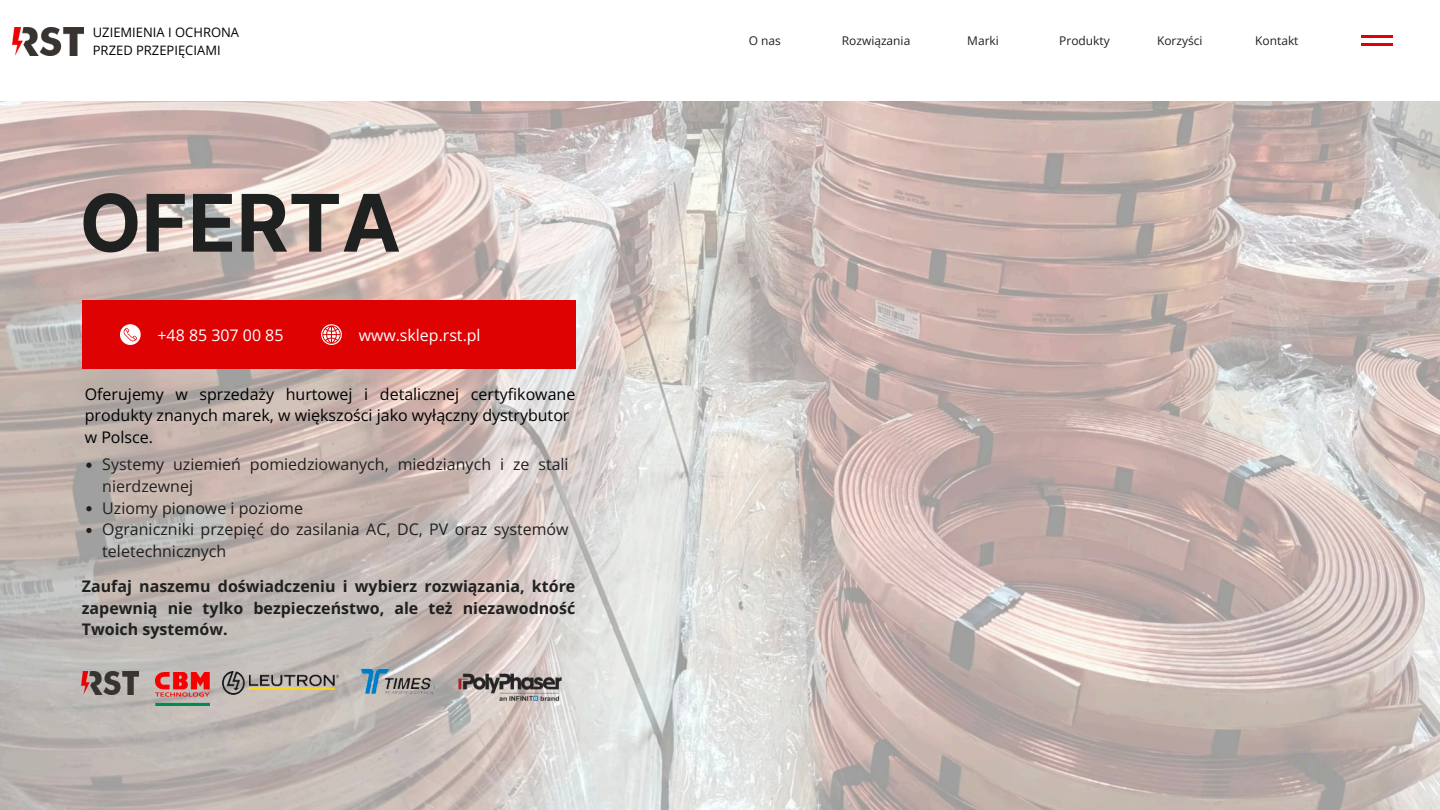
<style>
.page{position:relative;width:1440px;height:810px;background:#fff}
.page>*{position:absolute;margin:0;border:0;box-sizing:border-box;transform-origin:0 0}
.t1{font:700 79.4px "Inter";color:#1f2020}
.t2{font:16px/21.8px "Open Sans";color:#1f2020}
.t3{font:700 16px/21.8px "Open Sans";color:#1f2020;text-align:justify}
.t4{font:16px/21.8px "Open Sans";color:#000}
.t5{font:16px "Open Sans";color:#fff}
.t6{font:13px/18px "Open Sans";color:#000}
.t7{font:12px "Open Sans";color:#1f2020}
</style>
<div class="page">
<img style="left:0;top:101px;width:1440px;height:709px">
<hr style="left:1362px;top:36px;width:31px;height:2px;background:#df0202">
<hr style="left:1362px;top:43px;width:31px;height:2px;background:#df0202">
<div style="left:82px;top:300px;width:493px;height:69px;background:#df0202"></div>
<svg style="left:120px;top:324px;width:21px;height:21px"></svg>
<svg style="left:321px;top:324px;width:21px;height:21px"></svg>
<img style="left:13px;top:28px;width:70px;height:28px">
<img style="left:155px;top:672px;width:55px;height:34px">
<img style="left:223px;top:672px;width:115px;height:22px">
<img style="left:359px;top:669px;width:75px;height:25px">
<img style="left:447px;top:672px;width:127px;height:32px">
<img style="left:82px;top:672px;width:57px;height:22px">
<svg style="left:86px;top:463px;width:6px;height:5px"></svg>
<svg style="left:86px;top:506px;width:6px;height:5px"></svg>
<svg style="left:86px;top:528px;width:6px;height:5px"></svg>
<h4 class="t6" style="left:93px;top:23px;width:148px">UZIEMIENIA I OCHRONA<br>PRZED PRZEPIĘCIAMI</h4>
<h3 class="t7" style="left:749px;top:32px;width:34px">O nas</h3>
<p class="t7" style="left:842px;top:32px;width:70px">Rozwiązania</p>
<h1 class="t7" style="left:1059px;top:32px;width:52px">Produkty</h1>
<p class="t7" style="left:1255px;top:32px;width:45px">Kontakt</p>
<h2 class="t7" style="left:967px;top:32px;width:33px">Marki</h2>
<p class="t7" style="left:1157px;top:32px;width:47px">Korzyści</p>
<p class="t1" style="left:80px;top:175px;width:323px">OFERTA</p>
<h3 class="t5" style="left:158px;top:324px;width:127px">+48 85 307 00 85</h3>
<h3 class="t5" style="left:359px;top:324px;width:123px">www.sklep.rst.pl</h3>
<p class="t4" style="left:85px;top:383px;width:492px">Oferujemy w sprzedaży hurtowej i detalicznej certyfikowane produkty znanych marek, w większości jako wyłączny dystrybutor w Polsce.</p>
<p class="t2" style="left:102px;top:453px;width:468px">Systemy uziemień pomiedziowanych, miedzianych i ze stali nierdzewnej</p>
<p class="t2" style="left:102px;top:497px;width:202px">Uziomy pionowe i poziome</p>
<p class="t2" style="left:102px;top:518px;width:468px">Ograniczniki przepięć do zasilania AC, DC, PV oraz systemów teletechnicznych</p>
<p class="t3" style="left:82px;top:575px;width:495px">Zaufaj naszemu doświadczeniu i wybierz rozwiązania, które zapewnią nie tylko bezpieczeństwo, ale też niezawodność Twoich systemów.</p>
</div>
